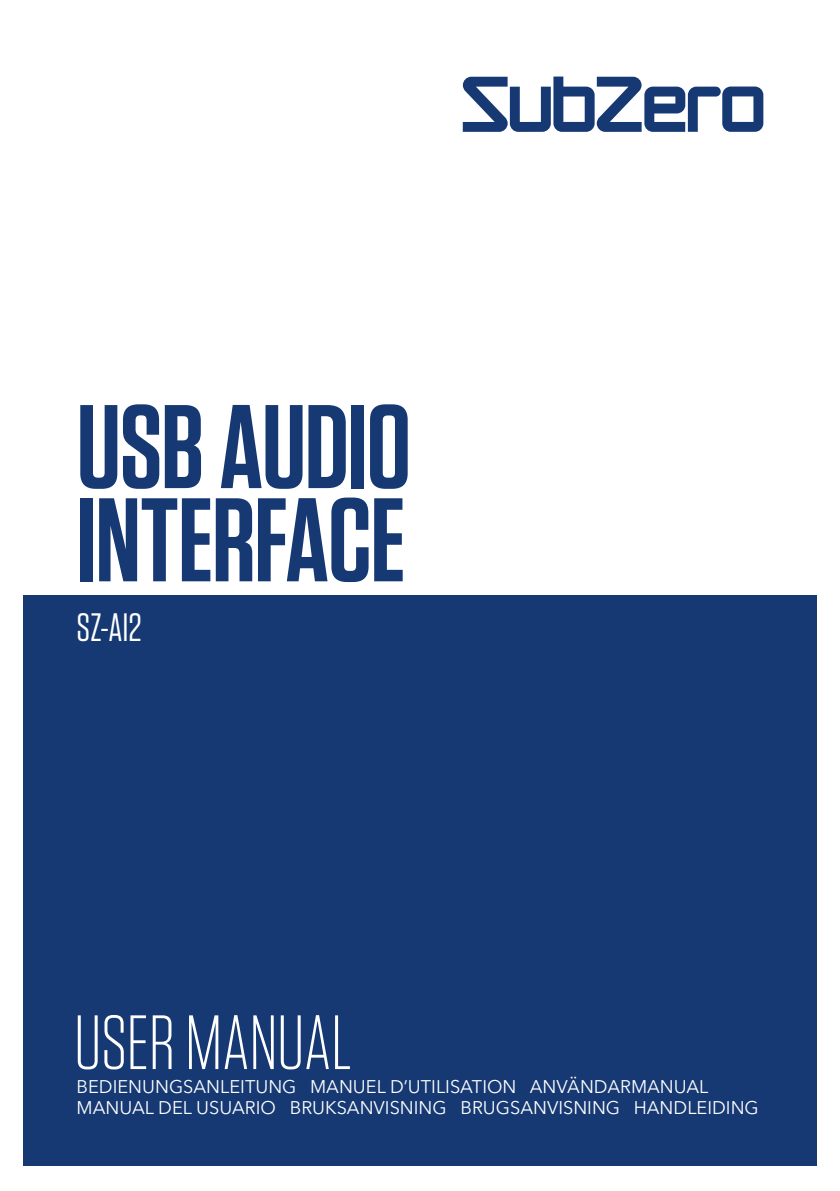
<style>
.page{position:relative;width:840px;height:1191px;background:#fff}
.page>*{position:absolute;margin:0;border:0;box-sizing:border-box;transform-origin:0 0}
.t1{font:600 118.6px/93.2px "Tungsten";letter-spacing:-.015em;color:#163974}
.t2{font:300 76.6px "Tungsten";letter-spacing:-.01em;color:#fff}
.t3{font:39.6px "Tungsten";color:#fff}
.t4{font:18.2px/21.8px "Avenir Next LT Pro";color:#fff}
</style>
<div class="page">
<div style="left:23px;top:595px;width:793px;height:571px;background:#163974"></div>
<svg style="left:462px;top:77px;width:301px;height:55px"></svg>
<h1 class="t1" style="left:77px;top:403px;width:336px">USB AUDIO<br>INTERFACE</h1>
<h3 class="t3" style="left:77px;top:607px;width:67px">SZ-AI2</h3>
<h2 class="t2" style="left:74px;top:1003px;width:279px">USER MANUAL</h2>
<p class="t4" style="left:77px;top:1075px;width:683px">BEDIENUNGSANLEITUNG MANUEL D’UTILISATION ANVÄNDARMANUAL<br>MANUAL DEL USUARIO BRUKSANVISNING BRUGSANVISNING HANDLEIDING</p>
</div>
